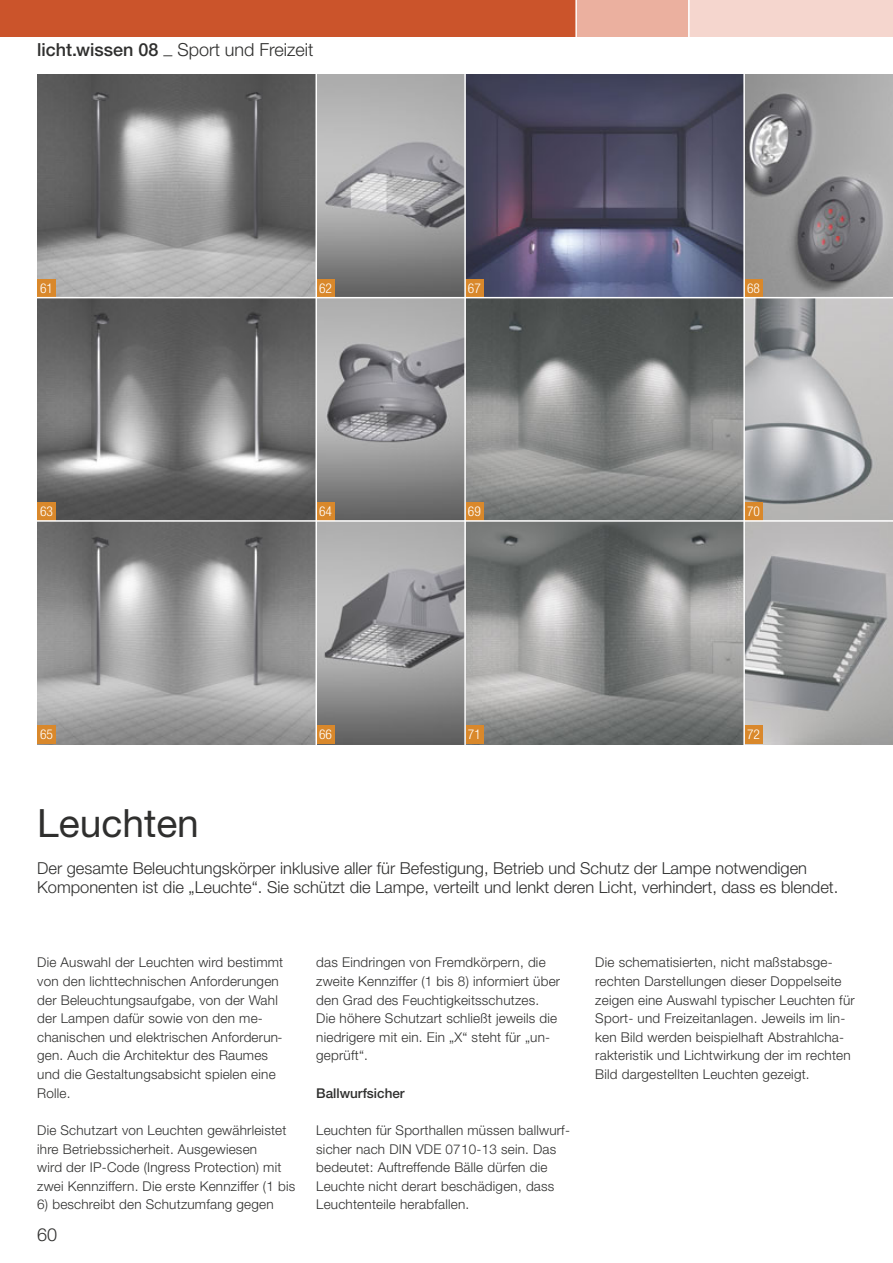
<style>
.page{position:relative;width:893px;height:1263px;background:#fff}
.page>*{position:absolute;margin:0;border:0;box-sizing:border-box;transform-origin:0 0}
.t1{font:39px "Helvetica Neue";color:#2f2f2e}
.t2{font:300 18px "Helvetica Neue";color:#2f2f2e}
.t3{font:300 16.5px/18.6px "Helvetica Neue";color:#2f2f2e}
.t4{font:300 13.5px/18.6px "Helvetica Neue";letter-spacing:.015em;color:#2f2f2e}
.t5{font:300 condensed 13.5px "Helvetica Neue";color:#fff}
.t6{font:500 13.5px "Helvetica Neue";color:#2f2f2e}
.s1{font-weight:500}
</style>
<div class="page">
<div style="left:0;top:0;width:577px;height:37px;background:#cb542b"></div>
<div style="left:577px;top:0;width:111px;height:37px;background:#ebb09f"></div>
<div style="left:689px;top:0;width:204px;height:37px;background:#f5d6ce"></div>
<hr style="left:575px;top:0;width:2px;height:37px;background:#fff">
<hr style="left:688px;top:0;width:2px;height:37px;background:#fff">
<img style="left:466px;top:298px;width:277px;height:222px">
<svg style="left:745px;top:298px;width:148px;height:222px;background:#b3b4b5"></svg>
<svg style="left:466px;top:522px;width:277px;height:222px;background:#898b8a"></svg>
<svg style="left:745px;top:522px;width:148px;height:222px;background:#a5a5a6"></svg>
<div style="left:465px;top:725px;width:19px;height:19px;background:#d9882b"></div>
<div style="left:465px;top:502px;width:19px;height:19px;background:#d9882b"></div>
<div style="left:744px;top:502px;width:19px;height:19px;background:#d9882b"></div>
<div style="left:744px;top:725px;width:19px;height:19px;background:#d9882b"></div>
<svg style="left:37px;top:522px;width:278px;height:222px;background:#949495"></svg>
<svg style="left:317px;top:522px;width:147px;height:222px;background:#969698"></svg>
<svg style="left:37px;top:74px;width:278px;height:223px;background:#848484"></svg>
<svg style="left:317px;top:74px;width:147px;height:223px;background:#9f9fa0"></svg>
<svg style="left:37px;top:298px;width:278px;height:222px;background:#717171"></svg>
<svg style="left:317px;top:298px;width:147px;height:222px;background:#949496"></svg>
<svg style="left:466px;top:74px;width:277px;height:223px;background:#52516a"></svg>
<svg style="left:745px;top:74px;width:148px;height:223px;background:#929193"></svg>
<div style="left:465px;top:279px;width:19px;height:19px;background:#d9882b"></div>
<div style="left:744px;top:279px;width:19px;height:19px;background:#d9882b"></div>
<div style="left:37px;top:725px;width:19px;height:19px;background:#d9882b"></div>
<div style="left:316px;top:725px;width:19px;height:19px;background:#d9882b"></div>
<div style="left:37px;top:502px;width:19px;height:19px;background:#d9882b"></div>
<div style="left:37px;top:279px;width:19px;height:19px;background:#d9882b"></div>
<div style="left:316px;top:279px;width:19px;height:19px;background:#d9882b"></div>
<div style="left:316px;top:502px;width:19px;height:19px;background:#d9882b"></div>
<hr style="left:315px;top:56px;width:2px;height:707px;background:#fff">
<hr style="left:464px;top:56px;width:2px;height:707px;background:#fff">
<hr style="left:743px;top:56px;width:2px;height:707px;background:#fff">
<hr style="left:11px;top:520px;width:882px;height:2px;background:#fff">
<hr style="left:15px;top:297px;width:878px;height:1px;background:#fff">
<h2 class="t2" style="left:37px;top:43px;width:278px"><span class="s1">licht.wissen 08</span> _ Sport und Freizeit</h2>
<p class="t5" style="left:40px;top:283px;width:14px">61</p>
<p class="t5" style="left:319px;top:283px;width:14px">62</p>
<p class="t5" style="left:468px;top:283px;width:14px">67</p>
<p class="t5" style="left:747px;top:283px;width:14px">68</p>
<p class="t5" style="left:40px;top:506px;width:14px">63</p>
<p class="t5" style="left:319px;top:506px;width:14px">64</p>
<p class="t5" style="left:468px;top:506px;width:14px">69</p>
<p class="t5" style="left:747px;top:506px;width:14px">70</p>
<p class="t5" style="left:40px;top:730px;width:14px">65</p>
<p class="t5" style="left:319px;top:730px;width:14px">66</p>
<p class="t5" style="left:468px;top:730px;width:14px">71</p>
<p class="t5" style="left:747px;top:730px;width:14px">72</p>
<h1 class="t1" style="left:37px;top:809px;width:163px">Leuchten</h1>
<p class="t3" style="left:37px;top:861px;width:803px">Der gesamte Beleuchtungskörper inklusive aller für Befestigung, Betrieb und Schutz der Lampe notwendigen<br>Kom ponenten ist die „Leuchte“. Sie schützt die Lampe, verteilt und lenkt deren Licht, verhindert, dass es blendet.</p>
<p class="t4" style="left:37px;top:954px;width:248px">Die Auswahl der Leuchten wird bestimmt von den lichttechnischen Anforderungen der Beleuchtungsaufgabe, von der Wahl der Lampen dafür sowie von den me&shy;chanischen und elektrischen Anforderun&shy;gen. Auch die Architektur des Raumes und die Gestaltungsabsicht spielen eine Rolle.</p>
<p class="t4" style="left:37px;top:1122px;width:260px">Die Schutzart von Leuchten gewährleistet ihre Betriebs sicherheit. Ausgewiesen<br>wird der IP-Code (Ingress Protection) mit zwei Kennziffern. Die erste Kennziffer (1 bis</p>
<p class="t4" style="left:37px;top:1196px;width:238px">6) beschreibt den Schutzumfang gegen</p>
<h2 class="t2" style="left:37px;top:1228px;width:21px">60</h2>
<p class="t4" style="left:316px;top:954px;width:245px">das Eindringen von Fremdkörpern, die zweite Kennziffer (1 bis 8) informiert über den Grad des Feuchtigkeitsschutzes.<br>Die höhere Schutzart schließt jeweils die niedrigere mit ein. Ein „X“ steht für „un&shy;geprüft“.</p>
<p class="t6" style="left:316px;top:1088px;width:90px">Ballwurfsicher</p>
<p class="t4" style="left:316px;top:1122px;width:255px">Leuchten für Sporthallen müssen ballwurf&shy;sicher nach DIN VDE 0710-13 sein. Das bedeutet: Auftreffende Bälle dürfen die Leuchte nicht derart beschädigen, dass Leuchtenteile herabfallen.</p>
<p class="t4" style="left:595px;top:954px;width:261px">Die schematisierten, nicht maßstabsge&shy;rechten Darstellungen dieser Doppelseite zeigen eine Auswahl typischer Leuchten für Sport- und Freizeitanlagen. Jeweils im lin&shy;ken Bild werden beispielhaft Abstrahlcha&shy;rakteristik und Lichtwirkung der im rechten Bild dargestellten Leuchten gezeigt.</p>
</div>
